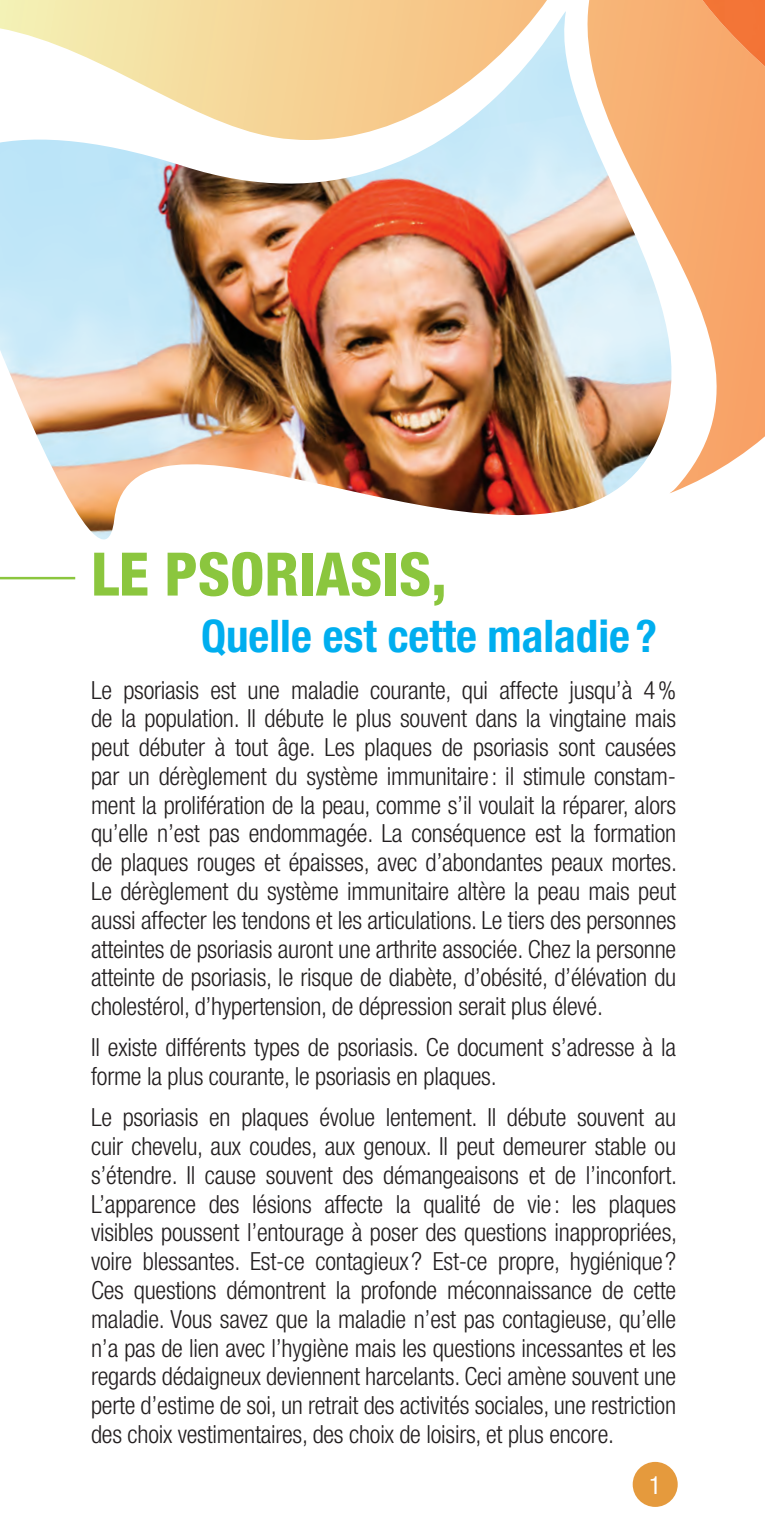
<style>
.page{position:relative;width:765px;height:1532px;background:#fff}
.page>*{position:absolute;margin:0;border:0;box-sizing:border-box;transform-origin:0 0}
.t1{font:800 condensed 60px "Helvetica Neue";color:#8bc63e}
.t2{font:700 condensed 45px "Helvetica Neue";color:#00aeef}
.t3{font:300 condensed 25px/28.8px "Helvetica Neue";letter-spacing:-.01em;color:#231f20;text-align:justify}
.t4{font:condensed 25px "Helvetica Neue";color:#fff}
</style>
<div class="page">
<img style="left:0;top:493px;width:611px;height:87px">
<img style="left:0;top:282px;width:765px;height:211px">
<svg style="left:0;top:0;width:765px;height:282px"></svg>
<img style="left:688px;top:0;width:77px;height:87px">
<hr style="left:0;top:577px;width:75px;height:2px;background:#8bc63e">
<div style="left:633px;top:1461px;width:45px;height:45px;background:#e59a3d;border-radius:50%"></div>
<h1 class="t1" style="left:91px;top:537px;width:357px">LE PSORIASIS,</h1>
<h2 class="t2" style="left:201px;top:609px;width:458px">Quelle est cette maladie ?</h2>
<p class="t3" style="left:91px;top:675px;width:587px">Le psoriasis est une maladie courante, qui affecte jusqu’à 4% de la population. Il débute le plus souvent dans la vingtaine mais peut débuter à tout âge. Les plaques de psoriasis sont causées par un dérèglement du système immunitaire: il stimule constam&shy;ment la prolifération de la peau, comme s’il voulait la réparer, alors qu’elle n’est pas endommagée. La conséquence est la formation de plaques rouges et épaisses, avec d’abondantes peaux mortes.<br>Le dérèglement du système immunitaire altère la peau mais peut aussi affecter les tendons et les articulations. Le tiers des personnes atteintes de psoriasis auront une arthrite associée. Chez la personne atteinte de psoriasis, le risque de diabète, d’obésité, d’élévation du cholestérol, d’hypertension, de dépression serait plus élevé.</p>
<p class="t3" style="left:91px;top:1032px;width:586px">Il existe différents types de psoriasis. Ce document s’adresse à la forme la plus courante, le psoriasis en plaques.</p>
<p class="t3" style="left:91px;top:1102px;width:587px">Le psoriasis en plaques évolue lentement. Il débute souvent au cuir chevelu, aux coudes, aux genoux. Il peut demeurer stable ou s’étendre. Il cause souvent des démangeaisons et de l’inconfort.<br>L’apparence des lésions affecte la qualité de vie: les plaques visibles poussent l’entourage à poser des questions inappropriées, voire blessantes. Est-ce contagieux? Est-ce propre, hygiénique?<br>Ces questions démontrent la profonde méconnaissance de cette maladie. Vous savez que la maladie n’est pas contagieuse, qu’elle n’a pas de lien avec l’hygiène mais les questions incessantes et les regards dédaigneux deviennent harcelants. Ceci amène souvent une perte d’estime de soi, un retrait des activités sociales, une restriction des choix vestimentaires, des choix de loisirs, et plus encore.</p>
<p class="t4" style="left:649px;top:1469px;width:13px">1</p>
</div>
